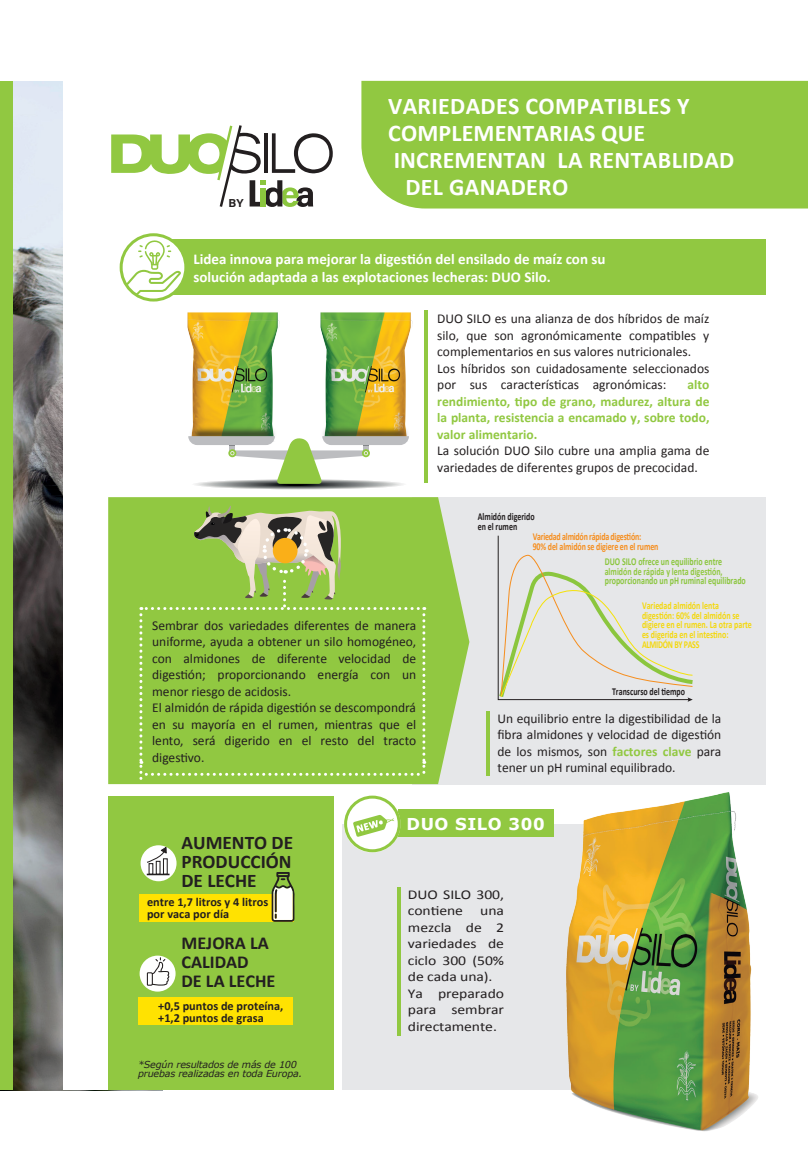
<style>
.page{position:relative;width:808px;height:1149px;background:#fff}
.page>*{position:absolute;margin:0;border:0;box-sizing:border-box;transform-origin:0 0}
.t1{font:700 24px "Calibri";letter-spacing:.015em;color:#fff}
.t2{font:700 19.2px/19px "Calibri";color:#231f20}
.t3{font:700 18.15px/19px "Calibri";color:#231f20}
.t4{font:700 16.35px "Verdana";letter-spacing:.035em;color:#fff}
.t5{font:700 15px/18px "Calibri";color:#fff}
.t6{font:13.5px/16.5px "Calibri";color:#231f20}
.t7{font:700 13.5px/16.5px "Calibri";color:#91c841}
.t8{font:13.5px/16.5px "Calibri";color:#231f20;scale:1.16 1}
.t9{font:700 13.35px/12.5px "Calibri";color:#231f20;text-align:center}
.t10{font:700 12.3px/12.3px "Calibri";color:#231f20}
.t11{font:700 11.55px "Acumin Pro";color:#231f20}
.t12{font:700 10.5px/9.6px "Calibri";color:#f4d80d;scale:.75 1}
.t13{font:700 10.5px/9.6px "Calibri";color:#8bc63e;scale:.75 1}
.t14{font:700 10.5px "Calibri";letter-spacing:-.025em;color:#f68e1e;scale:.75 1}
.t15{font:700 10.5px "Calibri";color:#231f20;scale:.75 1}
.t16{font:italic 9.6px/9.6px "Verdana";letter-spacing:-.02em;color:#231f20}
.s1{font-weight:400;color:#231f20}
.s2{color:#91c841}
.s3{font-weight:700;color:#91c841}
</style>
<div class="page">
<div style="left:361px;top:81px;width:447px;height:127px;background:#91c841"></div>
<img style="left:13px;top:82px;width:50px;height:1007px">
<div style="left:0;top:82px;width:13px;height:1007px;background:#91c841"></div>
<div style="left:412px;top:497px;width:353px;height:286px;background:#e6e7e9"></div>
<div style="left:108px;top:796px;width:226px;height:293px;background:#91c841"></div>
<svg style="left:108px;top:497px;width:361px;height:286px;fill:#91c841"></svg>
<div style="left:147px;top:240px;width:618px;height:55px;background:#91c841"></div>
<svg style="left:111px;top:125px;width:222px;height:82px"></svg>
<div style="left:260px;top:188px;width:5px;height:18px;background:#8bc63e"></div>
<div style="left:138px;top:997px;width:155px;height:27px;background:#ffe201"></div>
<svg style="left:140px;top:955px;width:36px;height:36px"></svg>
<svg style="left:147px;top:957px;width:22px;height:28px"></svg>
<div style="left:139px;top:894px;width:155px;height:27px;background:#ffe201"></div>
<svg style="left:141px;top:845px;width:36px;height:36px"></svg>
<svg style="left:272px;top:872px;width:23px;height:49px"></svg>
<div style="left:163px;top:858px;width:5px;height:16px;border:1px solid #231f20"></div>
<div style="left:156px;top:860px;width:5px;height:14px;border:1px solid #231f20"></div>
<div style="left:147px;top:873px;width:22px;height:2px;border:1px solid #231f20"></div>
<svg style="left:146px;top:846px;width:21px;height:17px"></svg>
<div style="left:342px;top:823px;width:351px;height:266px;background:#e6e7e9"></div>
<div style="left:398px;top:809px;width:156px;height:27px;background:#91c841"></div>
<svg style="left:344px;top:795px;width:56px;height:57px"></svg>
<svg style="left:121px;top:235px;width:65px;height:65px"></svg>
<div style="left:120px;top:233px;width:67px;height:68px;border:3px solid #91c841;border-radius:50%"></div>
<svg style="left:126px;top:240px;width:55px;height:56px"></svg>
<svg style="left:139px;top:505px;width:286px;height:273px;background:#95c54b"></svg>
<svg style="left:497px;top:535px;width:196px;height:166px"></svg>
<hr style="left:486px;top:711px;width:3px;height:64px;background:#91c841">
<img style="left:320px;top:312px;width:93px;height:99px">
<img style="left:187px;top:312px;width:93px;height:99px">
<img style="left:191px;top:411px;width:84px;height:25px">
<img style="left:323px;top:411px;width:85px;height:25px">
<div style="left:199px;top:479px;width:200px;height:10px;background:#dadbda;border-radius:50%"></div>
<div style="left:199px;top:479px;width:199px;height:10px;background:#d9dad9;border-radius:50%"></div>
<div style="left:201px;top:479px;width:196px;height:10px;background:#d5d7d6;border-radius:50%"></div>
<div style="left:201px;top:479px;width:195px;height:10px;background:#d4d6d4;border-radius:50%"></div>
<svg style="left:203px;top:479px;width:192px;height:10px"></svg>
<div style="left:204px;top:480px;width:189px;height:8px;background:#babcbb;border-radius:50%"></div>
<div style="left:205px;top:480px;width:187px;height:8px;background:#c0c2c1;border-radius:50%"></div>
<div style="left:206px;top:480px;width:185px;height:8px;background:#b7b8b7;border-radius:50%"></div>
<div style="left:206px;top:480px;width:184px;height:8px;background:#b3b4b3;border-radius:50%"></div>
<div style="left:209px;top:480px;width:179px;height:8px;background:#959998;border-radius:50%"></div>
<div style="left:210px;top:480px;width:177px;height:8px;background:#afb1b0;border-radius:50%"></div>
<div style="left:210px;top:480px;width:176px;height:8px;background:#acaead;border-radius:50%"></div>
<div style="left:212px;top:480px;width:172px;height:8px;background:#a7abaa;border-radius:50%"></div>
<div style="left:213px;top:480px;width:170px;height:8px;background:#abafae;border-radius:50%"></div>
<div style="left:214px;top:480px;width:168px;height:8px;background:#a2a5a5;border-radius:50%"></div>
<div style="left:219px;top:480px;width:158px;height:8px;background:#999d9d;border-radius:50%"></div>
<div style="left:224px;top:481px;width:147px;height:7px;background:#949898;border-radius:50%"></div>
<svg style="left:225px;top:481px;width:146px;height:7px"></svg>
<div style="left:225px;top:481px;width:145px;height:6px;background:#848787;border-radius:50%"></div>
<div style="left:226px;top:481px;width:143px;height:6px;background:#676a6b;border-radius:50%"></div>
<div style="left:227px;top:481px;width:141px;height:6px;background:#828585;border-radius:50%"></div>
<div style="left:228px;top:481px;width:140px;height:6px;background:#808284;border-radius:50%"></div>
<div style="left:229px;top:481px;width:137px;height:6px;background:#7c7e80;border-radius:50%"></div>
<div style="left:231px;top:481px;width:133px;height:6px;background:#777a7c;border-radius:50%"></div>
<div style="left:234px;top:481px;width:127px;height:6px;background:#626666;border-radius:50%"></div>
<div style="left:234px;top:481px;width:126px;height:6px;background:#737678;border-radius:50%"></div>
<div style="left:236px;top:481px;width:122px;height:6px;background:#6e7273;border-radius:50%"></div>
<div style="left:238px;top:481px;width:118px;height:6px;background:#6a6d6e;border-radius:50%"></div>
<div style="left:244px;top:482px;width:106px;height:5px;background:#66696a;border-radius:50%"></div>
<div style="left:246px;top:482px;width:102px;height:5px;background:#626666;border-radius:50%"></div>
<svg style="left:247px;top:482px;width:100px;height:5px"></svg>
<hr style="left:247px;top:482px;width:100px;height:4px;background:#414445;border-radius:50%">
<hr style="left:251px;top:482px;width:91px;height:4px;background:#3b3e3f;border-radius:50%">
<hr style="left:255px;top:482px;width:83px;height:4px;background:#343739;border-radius:50%">
<hr style="left:263px;top:483px;width:66px;height:3px;background:#3f4244;border-radius:50%">
<hr style="left:265px;top:483px;width:63px;height:3px;background:#3b3e41;border-radius:50%">
<hr style="left:267px;top:483px;width:58px;height:3px;background:#34383b;border-radius:50%">
<hr style="left:269px;top:483px;width:55px;height:3px;background:#303436;border-radius:50%">
<svg style="left:188px;top:436px;width:221px;height:49px"></svg>
<hr style="left:425px;top:309px;width:3px;height:173px;background:#91c841">
<svg style="left:346px;top:796px;width:53px;height:54px"></svg>
<div style="left:344px;top:795px;width:57px;height:57px;border:3px solid #91c841;border-radius:50%"></div>
<svg style="left:353px;top:814px;width:41px;height:22px"></svg>
<hr style="left:398px;top:887px;width:3px;height:148px;background:#91c841">
<img style="left:540px;top:778px;width:226px;height:354px">
<p class="t11" style="left:228px;top:194px;width:17px">BY</p>
<p class="t1" style="left:388px;top:90px;width:303px">VARIEDADES COMPATIBLES Y</p>
<p class="t1" style="left:388px;top:117px;width:259px">COMPLEMENTARIAS QUE</p>
<p class="t1" style="left:394px;top:144px;width:342px">INCREMENTAN LA RENTABLIDAD</p>
<p class="t1" style="left:405px;top:171px;width:164px">DEL GANADERO</p>
<p class="t5" style="left:193px;top:250px;width:414px">Lidea innova para mejorar la digestión del ensilado de maíz con su solución adaptada a las explotaciones lecheras: DUO Silo.</p>
<p class="t6" style="left:152px;top:617px;width:266px">Sembrar dos variedades diferentes de manera uniforme, ayuda a obtener un silo homogéneo, con almidones de diferente velocidad de digestión; proporcionando energía con un menor riesgo de acidosis.<br>El almidón de rápida digestión se descompondrá en su mayoría en el rumen, mientras que el lento, será digerido en el resto del tracto digestivo.</p>
<p class="t6" style="left:437px;top:310px;width:274px">DUO SILO es una alianza de dos híbridos de maíz silo, que son agronómicamente compatibles y complementarios en sus valores nutricionales.<br>Los híbridos son cuidadosamente seleccionados por sus características agronómicas:</p>
<p class="t7" style="left:437px;top:376px;width:274px;text-indent:250px">alto rendimiento, tipo de grano, madurez, altura de la planta, resistencia a encamado y, sobre todo, valor alimentario.<br><span class="s1">La solución DUO Silo cubre una amplia gama de variedades de diferentes grupos de precocidad.</span></p>
<p class="t15" style="left:478px;top:510px;width:77px">Almidón digerido</p>
<p class="t15" style="left:478px;top:519px;width:54px">en el rumen</p>
<p class="t14" style="left:533px;top:529px;width:146px">Variedad almidón rápida digestión:</p>
<p class="t14" style="left:533px;top:539px;width:169px">90% del almidón se digiere en el rumen</p>
<p class="t13" style="left:605px;top:556px;width:190px">DUO SILO ofrece un equilibrio entre <span class="s2">almidón de rápida y lenta digestión, </span>proporcionando un pH ruminal equilibrado</p>
<p class="t12" style="left:642px;top:600px;width:148px">Variedad almidón lenta digestión: 60% del almidón se digiere en el rumen. La otra parte es digerida en el intestino:<br>ALMIDÓN BY PASS</p>
<p class="t15" style="left:612px;top:684px;width:99px">Transcurso del tiempo</p>
<p class="t6" style="left:497px;top:710px;width:225px;text-align:justify">Un equilibrio entre la digestibilidad de la fibra almidones y velocidad de digestión de los mismos, son <span class="s3">factores clave</span> para tener un pH ruminal equilibrado.</p>
<p class="t2" style="left:181px;top:833px;width:113px;text-align:justify">AUMENTO DE PRODUCCIÓN DE LECHE</p>
<p class="t10" style="left:147px;top:895px;width:123px">entre 1,7 litros y 4 litros por vaca por día</p>
<p class="t3" style="left:181px;top:931px;width:119px;line-height:17.2px">MILK QUALITY<br>IMPROVEMENT</p>
<p class="t9" style="left:159px;top:975px;width:111px">+0,5 points protein,</p>
<p class="t9" style="left:169px;top:1009px;width:101px">REDUCED RISK OF</p>
<p class="t2" style="left:181px;top:857px;width:111px;line-height:18.1px">MILK<br>PRODUCTION</p>
<p class="t3" style="left:181px;top:893px;width:75px">INCREASE</p>
<p class="t9" style="left:162px;top:931px;width:91px">per cow per day</p>
<p class="t3" style="left:181px;top:933px;width:95px">MEJORA LA<br>CALIDAD<br>DE LA LECHE</p>
<p class="t10" style="left:158px;top:999px;width:127px">+0,5 puntos de proteína, +1,2 puntos de grasa</p>
<p class="t9" style="left:186px;top:1058px;width:64px">RUMEN PH</p>
<p class="t16" style="left:138px;top:1059px;width:166px">*Según resultados de más de 100 pruebas realizadas en toda Europa.</p>
<p class="t9" style="left:168px;top:1059px;width:102px">COMPLETE GRAIN<br>DIGESTION</p>
<p class="t4" style="left:407px;top:813px;width:140px">DUO SILO 300</p>
<p class="t8" style="left:408px;top:885px;width:84px">DUO SILO 300, contiene</p>
<p class="t8" style="left:408px;top:902px;width:84px;text-indent:72px">una mezcla de 2 variedades de ciclo 300 (50% de cada una).<br>Ya preparado para sembrar directamente.</p>
</div>
